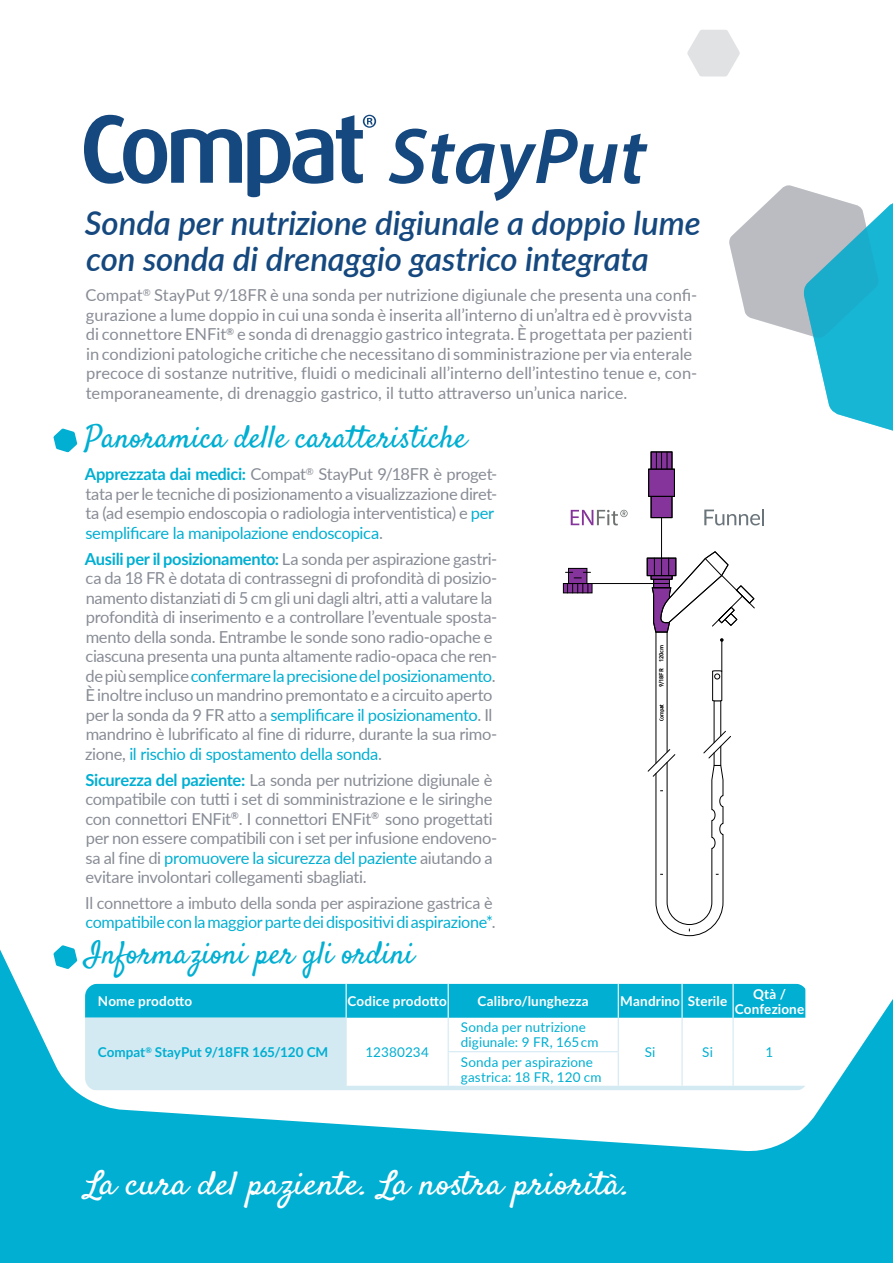
<style>
.page{position:relative;width:893px;height:1263px;background:#fff}
.page>*{position:absolute;margin:0;border:0;box-sizing:border-box;transform-origin:0 0}
.t1{font:italic 600 33px/36px "Lato";letter-spacing:-.005em;color:#15487e}
.t2{font:33px "Satisfy";color:#fff;scale:1.11 1}
.t3{font:31.5px "Satisfy";color:#00afd2}
.t4{font:16.5px/19.5px "Lato";letter-spacing:-.015em;color:#888c95}
.t5{font:16.5px/19.5px "Lato";letter-spacing:-.02em;color:#00afd2}
.t6{font:13.5px/15px "Lato";letter-spacing:.01em;color:#00afd2}
.t7{font:700 13.5px/15px "Lato";letter-spacing:.01em;color:#fff;text-align:center}
.t8{font:700 13.5px "Lato";letter-spacing:-.005em;color:#00afd2}
.t9{font:700 5.85px "DIN Pro";color:#000}
.s1{font-weight:700;color:#00afd2}
.s2{color:#00afd2}
.s3{color:#888c95}
</style>
<div class="page">
<svg style="left:0;top:936px;width:893px;height:327px;fill:#00afd2"></svg>
<svg style="left:687px;top:30px;width:53px;height:47px"></svg>
<svg style="left:729px;top:185px;width:164px;height:246px"></svg>
<svg style="left:84px;top:115px;width:292px;height:82px"></svg>
<svg style="left:389px;top:129px;width:259px;height:72px"></svg>
<div style="left:85px;top:984px;width:720px;height:34px;background:#00afd2"></div>
<svg style="left:85px;top:1018px;width:720px;height:72px"></svg>
<hr style="left:346px;top:984px;width:1px;height:34px;background:#fff">
<hr style="left:346px;top:1018px;width:1px;height:34px;background:#d4eaf2">
<hr style="left:346px;top:1052px;width:1px;height:34px;background:#d4eaf2">
<hr style="left:448px;top:1051px;width:171px;height:1px;background:#d4eaf2">
<hr style="left:448px;top:1018px;width:1px;height:33px;background:#d4eaf2">
<hr style="left:448px;top:1052px;width:1px;height:34px;background:#d4eaf2">
<hr style="left:448px;top:984px;width:1px;height:34px;background:#fff">
<hr style="left:618px;top:984px;width:1px;height:34px;background:#fff">
<hr style="left:681px;top:984px;width:2px;height:34px;background:#fff">
<hr style="left:732px;top:984px;width:2px;height:34px;background:#fff">
<hr style="left:618px;top:1018px;width:1px;height:33px;background:#d4eaf2">
<hr style="left:681px;top:1018px;width:2px;height:34px;background:#d4eaf2">
<hr style="left:732px;top:1018px;width:2px;height:34px;background:#d4eaf2">
<hr style="left:618px;top:1052px;width:1px;height:34px;background:#d4eaf2">
<hr style="left:681px;top:1052px;width:2px;height:34px;background:#d4eaf2">
<hr style="left:732px;top:1052px;width:2px;height:34px;background:#d4eaf2">
<svg style="left:53px;top:428px;width:25px;height:25px"></svg>
<svg style="left:571px;top:510px;width:57px;height:15px"></svg>
<div style="left:651px;top:452px;width:21px;height:66px;background:#84349a"></div>
<div style="left:651px;top:451px;width:21px;height:67px;border:1px solid #000"></div>
<div style="left:649px;top:469px;width:25px;height:27px;background:#84349a"></div>
<div style="left:648px;top:469px;width:27px;height:28px;border:1px solid #000"></div>
<svg style="left:656px;top:452px;width:12px;height:17px"></svg>
<hr style="left:590px;top:583px;width:79px;height:1px;background:#000">
<div style="left:563px;top:583px;width:29px;height:10px;border:1px solid #000"></div>
<svg style="left:570px;top:570px;width:15px;height:2px"></svg>
<div style="left:568px;top:568px;width:19px;height:16px;border:1px solid #000"></div>
<svg style="left:647px;top:551px;width:108px;height:385px"></svg>
<hr style="left:661px;top:518px;width:1px;height:40px;background:#000">
<svg style="left:565px;top:572px;width:25px;height:21px"></svg>
<svg style="left:704px;top:509px;width:60px;height:16px"></svg>
<svg style="left:53px;top:942px;width:25px;height:30px"></svg>
<h1 class="t1" style="left:85px;top:203px;width:617px">Sonda per nutrizione digiunale a doppio lume con sonda di drenaggio gastrico integrata</h1>
<p class="t4" style="left:85px;top:285px;width:613px">Compat<sup>®</sup> StayPut 9/18FR è una sonda per nutrizione digiunale che presenta una confi&shy;gurazione a lume doppio in cui una sonda è inserita all’interno di un’altra ed è provvista di connettore ENFit<sup>®</sup> e sonda di drenaggio gastrico integrata. È progettata per pazienti in condizioni patologiche critiche che necessitano di somministrazione per via enterale precoce di sostanze nutritive, fluidi o medicinali all’interno dell’intestino tenue e, con&shy;temporaneamente, di drenaggio gastrico, il tutto attraverso un’unica narice.</p>
<h2 class="t3" style="left:85px;top:417px;width:384px">Panoramica delle caratteristiche</h2>
<p class="t4" style="left:85px;top:464px;width:414px"><span class="s1">Apprezzata dai medici:</span> Compat<sup>®</sup> StayPut 9/18FR è proget&shy;tata per le tecniche di posizionamento a visualizzazione diret&shy;ta (ad esempio endoscopia o radiologia interventistica) e <span class="s2">per semplificare la manipolazione endoscopica</span>.</p>
<p class="t4" style="left:85px;top:548px;width:414px"><span class="s1">Ausili per il posizionamento:</span> La sonda per aspirazione gastri&shy;ca da 18 FR è dotata di contrassegni di profondità di posizio&shy;namento distanziati di 5 cm gli uni dagli altri, atti a valutare la profondità di inserimento e a controllare l’eventuale sposta&shy;mento della sonda. Entrambe le sonde sono radio-opache e ciascuna presenta una punta altamente radio-opaca che ren&shy;de più semplice <span class="s2">confermare la precisione del posizionamento</span>.<br>È inoltre incluso un mandrino premontato e a circuito aperto per la sonda da 9 FR atto a <span class="s2">semplificare il posizionamento</span>. Il mandrino è lubrificato al fine di ridurre, durante la sua rimo&shy;zione, <span class="s2">il rischio di spostamento della sonda</span>.</p>
<p class="t4" style="left:85px;top:769px;width:413px"><span class="s1">Sicurezza del paziente:</span> La sonda per nutrizione digiunale è compatibile con tutti i set di somministrazione e le siringhe con connettori ENFit<sup>®</sup>. I connettori ENFit<sup>®</sup> sono progettati per non essere compatibili con i set per infusione endoveno&shy;sa al fine di <span class="s2">promuovere la sicurezza del paziente</span> aiutando a evitare involontari collegamenti sbagliati.</p>
<p class="t5" style="left:85px;top:892px;width:412px"><span class="s3">Il connettore a imbuto della sonda per aspirazione gastrica è </span>compatibile con la maggior parte dei dispositivi di aspirazione*<span class="s3">.</span></p>
<h2 class="t3" style="left:85px;top:934px;width:331px">Informazioni per gli ordini</h2>
<p class="t7" style="left:98px;top:993px;width:96px">Nome prodotto</p>
<p class="t7" style="left:348px;top:993px;width:101px">Codice prodotto</p>
<p class="t7" style="left:478px;top:993px;width:113px">Calibro/lunghezza</p>
<p class="t7" style="left:620px;top:993px;width:108px">Mandrino Sterile</p>
<p class="t7" style="left:735px;top:986px;width:71px">Qtà /<br>Confezione</p>
<p class="t8" style="left:98px;top:1042px;width:232px">Compat<sup>®</sup> StayPut 9/18FR 165/120 CM</p>
<p class="t6" style="left:365px;top:1044px;width:65px">12380234</p>
<p class="t9" style="left:657px;top:687px;width:44px;rotate:-90deg">9/18FR 120cm</p>
<p class="t6" style="left:461px;top:1019px;width:139px">Sonda per nutrizione digiunale: 9 FR, 165 cm</p>
<p class="t6" style="left:645px;top:1044px;width:12px">Si</p>
<p class="t6" style="left:702px;top:1044px;width:12px">Si</p>
<p class="t6" style="left:766px;top:1044px;width:9px">1</p>
<p class="t6" style="left:461px;top:1054px;width:142px">Sonda per aspirazione gastrica: 18 FR, 120 cm</p>
<h1 class="t2" style="left:85px;top:1163px;width:493px">La cura del paziente. La nostra priorità.</h1>
</div>
